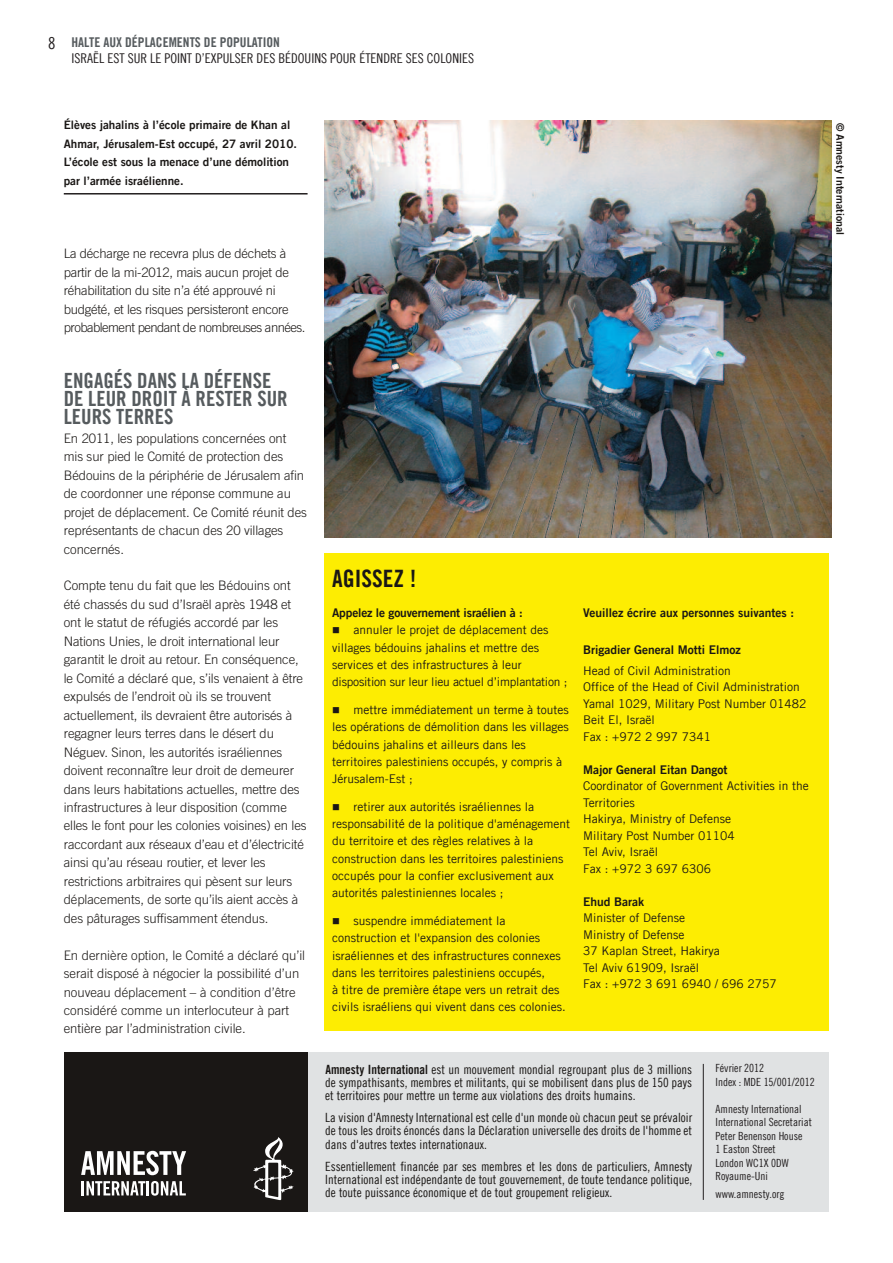
<style>
.page{position:relative;width:893px;height:1263px;background:#fff}
.page>*{position:absolute;margin:0;border:0;box-sizing:border-box;transform-origin:0 0}
.t1{font:24px "Amnesty Trade Gothic Bd Cn 20";color:#1a1715}
.t2{font:21px/18.5px "Amnesty Trade Gothic Bd Cn 20";color:#565b5e}
.t3{font:16.5px "Amnesty Trade Gothic Cn 18";color:#231f20}
.t4{font:13.5px "Amnesty Trade Gothic Cn 18";color:#231f20}
.t5{font:13.5px "Amnesty Trade Gothic Bd Cn 20";color:#565b5e}
.t6{font:300 13.05px/18.5px "Amnesty Trade Gothic";letter-spacing:-.005em;color:#1a1715}
.t7{font:12.75px/13.4px "Amnesty Trade Gothic Cn 18";color:#1a1715;text-align:justify}
.t8{font:12px/17.2px "Amnesty Trade Gothic";color:#1a1715}
.t9{font:12px "Amnesty Trade Gothic Bd 2";color:#1a1715}
.t10{font:11.7px/18.5px "Amnesty Trade Gothic Bd 2";color:#1a1715}
.t11{font:11.25px/13.5px "Amnesty Trade Gothic Cn 18";color:#231f20}
.t12{font:10.5px "Amnesty Trade Gothic Bd 2";color:#1a1715}
.s1{font-family:"Amnesty Trade Gothic Bd Cn 20"}
</style>
<div class="page">
<div style="left:226px;top:1052px;width:602px;height:159px;background:#e0e2e3"></div>
<hr style="left:703px;top:1064px;width:1px;height:136px;background:#231f20">
<hr style="left:64px;top:193px;width:244px;height:2px;background:#231f20">
<div style="left:64px;top:1052px;width:244px;height:159px;background:#1a1715"></div>
<svg style="left:82px;top:1181px;width:104px;height:15px"></svg>
<svg style="left:81px;top:1151px;width:105px;height:24px"></svg>
<svg style="left:253px;top:1137px;width:41px;height:63px"></svg>
<img style="left:325px;top:120px;width:507px;height:417px">
<div style="left:325px;top:553px;width:504px;height:478px;background:#fded02"></div>
<p class="t3" style="left:48px;top:33px;width:9px">8</p>
<p class="t5" style="left:71px;top:33px;width:210px">HALTE AUX DÉPLACEMENTS DE POPULATION</p>
<p class="t4" style="left:71px;top:50px;width:404px">ISRAËL EST SUR LE POINT D’EXPULSER DES BÉDOUINS POUR ÉTENDRE SES COLONIES</p>
<p class="t10" style="left:64px;top:116px;width:235px">Élèves jahalins à l’école primaire de Khan al Ahmar, Jérusalem-Est occupé, 27 avril 2010.<br>L’école est sous la menace d’une démolition par l’armée israélienne.</p>
<p class="t6" style="left:64px;top:244px;width:243px">La décharge ne recevra plus de déchets à partir de la mi-2012, mais aucun projet de réhabilitation du site n’a été approuvé ni budgété, et les risques persisteront encore probablement pendant de nombreuses années.</p>
<h2 class="t2" style="left:64px;top:370px;width:225px">ENGAGÉS DANS LA DÉFENSE<br>DE LEUR DROIT À RESTER SUR<br>LEURS TERRES</h2>
<p class="t6" style="left:64px;top:429px;width:245px">En 2011, les populations concernées ont mis sur pied le Comité de protection des Bédouins de la périphérie de Jérusalem afin de coordonner une réponse commune au projet de déplacement. Ce Comité réunit des représentants de chacun des 20 villages concernés.</p>
<p class="t6" style="left:64px;top:576px;width:244px">Compte tenu du fait que les Bédouins ont été chassés du sud d’Israël après 1948 et ont le statut de réfugiés accordé par les Nations Unies, le droit international leur garantit le droit au retour. En conséquence, le Comité a déclaré que, s’ils venaient à être expulsés de l’endroit où ils se trouvent actuellement, ils devraient être autorisés à regagner leurs terres dans le désert du Néguev. Sinon, les autorités israéliennes doivent reconnaître leur droit de demeurer dans leurs habitations actuelles, mettre des infrastructures à leur disposition (comme elles le font pour les colonies voisines) en les raccordant aux réseaux d’eau et d’électricité ainsi qu’au réseau routier, et lever les restrictions arbitraires qui pèsent sur leurs déplacements, de sorte qu’ils aient accès à des pâturages suffisamment étendus.</p>
<p class="t6" style="left:64px;top:945px;width:243px">En dernière option, le Comité a déclaré qu’il serait disposé à négocier la possibilité d’un nouveau déplacement – à condition d’être considéré comme un interlocuteur à part entière par l’administration civile.</p>
<h1 class="t1" style="left:332px;top:564px;width:86px">AGISSEz !</h1>
<p class="t9" style="left:332px;top:605px;width:192px">Appelez le gouvernement israélien à :</p>
<p class="t8" style="left:332px;top:621px;width:237px">■ annuler le projet de déplacement des villages bédouins jahalins et mettre des services et des infrastructures à leur disposition sur leur lieu actuel d’implantation ;</p>
<p class="t8" style="left:332px;top:701px;width:238px">■ mettre immédiatement un terme à toutes les opérations de démolition dans les villages bédouins jahalins et ailleurs dans les territoires palestiniens occupés, y compris à Jérusalem-Est ;</p>
<p class="t8" style="left:332px;top:798px;width:240px">■ retirer aux autorités israéliennes la responsabilité de la politique d'aménagement du territoire et des règles relatives à la construction dans les territoires palestiniens occupés pour la confier exclusivement aux autorités palestiniennes locales ;</p>
<p class="t8" style="left:332px;top:912px;width:235px">■ suspendre immédiatement la construction et l'expansion des colonies israéliennes et des infrastructures connexes dans les territoires palestiniens occupés,<br>à titre de première étape vers un retrait des civils israéliens qui vivent dans ces colonies.</p>
<p class="t9" style="left:583px;top:605px;width:212px">Veuillez écrire aux personnes suivantes :</p>
<p class="t9" style="left:583px;top:642px;width:159px">Brigadier General Motti Elmoz</p>
<p class="t8" style="left:583px;top:662px;width:225px;line-height:16.5px">Head of Civil Administration<br>Office of the Head of Civil Administration<br>Yamal 1029, Military Post Number 01482<br>Beit El, Israël<br>Fax : +972 2 997 7341</p>
<p class="t9" style="left:583px;top:762px;width:146px">Major General Eitan Dangot</p>
<p class="t8" style="left:583px;top:777px;width:227px;line-height:16.5px">Coordinator of Government Activities in the<br>Territories<br>Hakirya, Ministry of Defense<br>Military Post Number 01104<br>Tel Aviv, Israël<br>Fax : +972 3 697 6306</p>
<p class="t9" style="left:583px;top:894px;width:63px">Ehud Barak</p>
<p class="t8" style="left:583px;top:909px;width:195px;line-height:16.5px">Minister of Defense<br>Ministry of Defense<br>37 Kaplan Street, Hakirya<br>Tel Aviv 61909, Israël<br>Fax : + 972 3 691 6940 / 696 2757</p>
<p class="t7" style="left:325px;top:1062px;width:368px"><span class="s1">Amnesty International</span> est un mouvement mondial regroupant plus de 3 millions de sympathisants, membres et militants, qui se mobilisent dans plus de 150 pays et territoires pour mettre un terme aux violations des droits humains.</p>
<p class="t7" style="left:325px;top:1111px;width:368px">La vision d'Amnesty International est celle d'un monde où chacun peut se prévaloir de tous les droits énoncés dans la Déclaration universelle des droits de l'homme et dans d'autres textes internationaux.</p>
<p class="t7" style="left:325px;top:1159px;width:368px">Essentiellement financée par ses membres et les dons de particuliers, Amnesty International est indépendante de tout gouvernement, de toute tendance politique, de toute puissance économique et de tout groupement religieux.</p>
<p class="t11" style="left:716px;top:1061px;width:101px">Février 2012<br>Index : MDE 15/001/2012</p>
<p class="t11" style="left:716px;top:1101px;width:98px">Amnesty International<br>International Secretariat<br>Peter Benenson House<br>1 Easton Street<br>London WC1X 0DW<br>Royaume-Uni</p>
<p class="t11" style="left:716px;top:1187px;width:70px">www.amnesty.org</p>
<p class="t12" style="left:847px;top:123px;width:114px;rotate:90deg">© Amnesty International</p>
</div>
